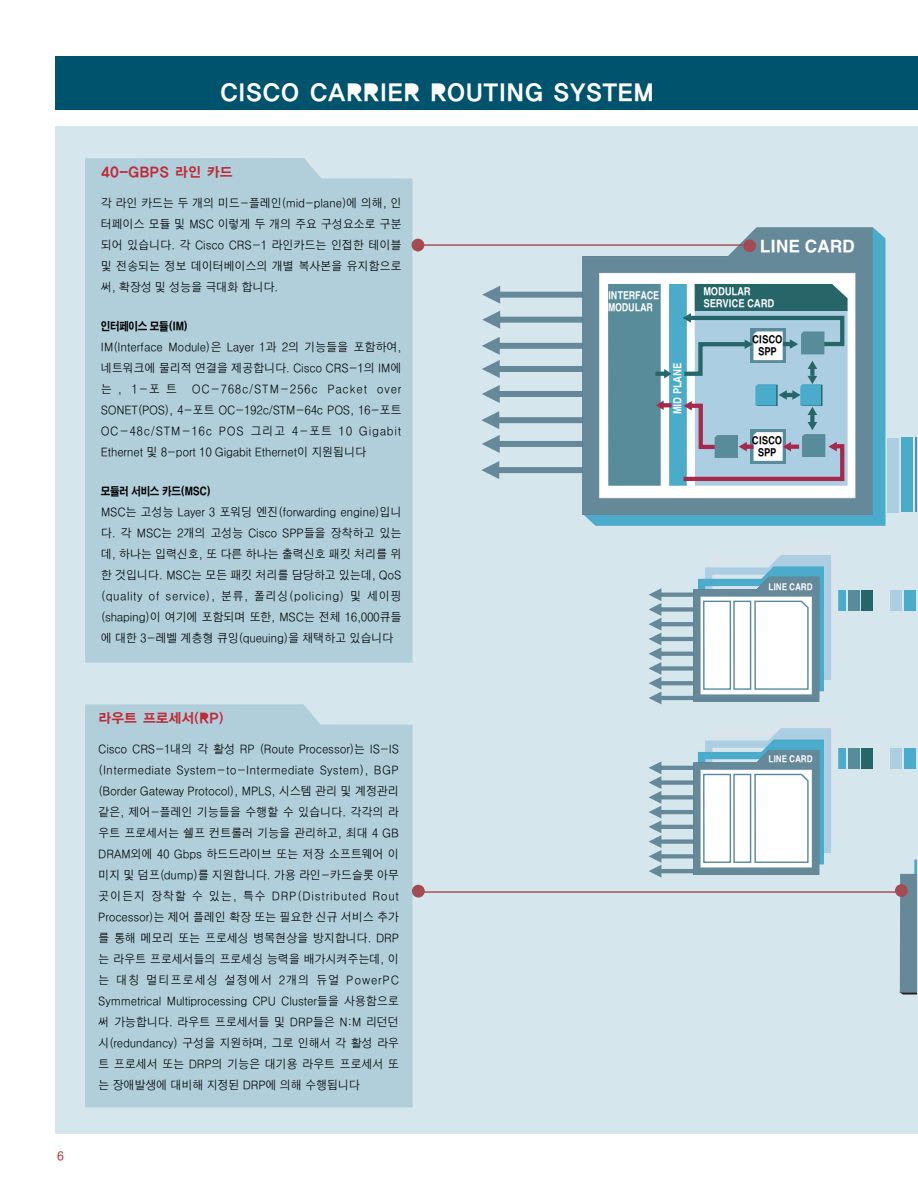
<style>
.page{position:relative;width:918px;height:1188px;background:#fff}
.page>*{position:absolute;margin:0;border:0;box-sizing:border-box;transform-origin:0 0}
.t1{font:22.5px "YGO15";letter-spacing:-.055em;color:#fff}
.t2{font:16.5px "HY Go Thic Extra";letter-spacing:-.03em;color:#fff}
.t3{font:13.5px "YGO15";letter-spacing:-.055em;color:#bf2b37}
.t4{font:500 12px/21px "HY Go Thic";letter-spacing:-.04em;color:#000;text-align:justify;scale:.95 1}
.t5{font:700 12px "HY Go Thic";color:#bf2b37}
.t6{font:11.25px "HY Go Thic Extra";letter-spacing:-.03em;color:#000;scale:.85 1}
.t7{font:10.5px/12px "HY Go Thic Extra";letter-spacing:-.03em;color:#fff;scale:.85 1}
.t8{font:10.5px/12px "HY Go Thic Extra";letter-spacing:-.03em;color:#fff;scale:.8 1}
.t9{font:10.5px/12px "HY Go Thic Extra";letter-spacing:-.03em;color:#000;text-align:center;scale:.85 1}
.t10{font:9px "HY Go Thic Extra";letter-spacing:-.03em;color:#fff;scale:.85 1}
</style>
<div class="page">
<div style="left:55px;top:126px;width:863px;height:1008px;background:#d5e6ed"></div>
<div style="left:55px;top:56px;width:863px;height:54px;background:#00536d"></div>
<div style="left:85px;top:158px;width:328px;height:505px;background:#b0cfdb"></div>
<div style="left:85px;top:704px;width:328px;height:403px;background:#b0cfdb"></div>
<div style="left:904px;top:590px;width:12px;height:21px;background:#4babca"></div>
<div style="left:890px;top:590px;width:12px;height:21px;background:#accee2"></div>
<div style="left:877px;top:590px;width:11px;height:21px;background:#dae4eb"></div>
<hr style="left:915px;top:438px;width:1px;height:74px;background:#588c9a">
<div style="left:901px;top:438px;width:12px;height:74px;background:#4babca"></div>
<div style="left:887px;top:438px;width:12px;height:74px;background:#accee2"></div>
<div style="left:874px;top:438px;width:12px;height:74px;background:#94c8da"></div>
<div style="left:861px;top:590px;width:12px;height:21px;background:#266568"></div>
<div style="left:848px;top:590px;width:11px;height:21px;background:#588c9a"></div>
<div style="left:834px;top:590px;width:12px;height:21px;background:#4babca"></div>
<div style="left:904px;top:748px;width:12px;height:21px;background:#4babca"></div>
<div style="left:890px;top:748px;width:12px;height:21px;background:#accee2"></div>
<div style="left:877px;top:748px;width:11px;height:21px;background:#dae4eb"></div>
<div style="left:861px;top:748px;width:12px;height:21px;background:#266568"></div>
<div style="left:848px;top:748px;width:11px;height:21px;background:#588c9a"></div>
<div style="left:834px;top:748px;width:12px;height:21px;background:#4babca"></div>
<svg style="left:649px;top:555px;width:189px;height:149px"></svg>
<svg style="left:649px;top:728px;width:189px;height:150px"></svg>
<svg style="left:900px;top:860px;width:16px;height:135px;background:#7091a1"></svg>
<svg style="left:584px;top:227px;width:301px;height:299px;background:#52acca"></svg>
<svg style="left:482px;top:286px;width:100px;height:18px"></svg>
<svg style="left:482px;top:311px;width:100px;height:18px"></svg>
<svg style="left:482px;top:337px;width:100px;height:41px"></svg>
<svg style="left:482px;top:385px;width:100px;height:18px"></svg>
<svg style="left:481px;top:411px;width:101px;height:18px"></svg>
<svg style="left:482px;top:435px;width:100px;height:18px"></svg>
<svg style="left:481px;top:461px;width:101px;height:18px"></svg>
<svg style="left:582px;top:228px;width:290px;height:287px;background:#a0b7c2"></svg>
<div style="left:669px;top:284px;width:18px;height:202px;background:#4babca"></div>
<div style="left:608px;top:284px;width:53px;height:202px;background:#588c9a"></div>
<hr style="left:656px;top:372px;width:11px;height:4px;background:#266568">
<svg style="left:664px;top:369px;width:7px;height:10px"></svg>
<svg style="left:664px;top:403px;width:8px;height:4px"></svg>
<svg style="left:656px;top:400px;width:8px;height:10px"></svg>
<svg style="left:683px;top:284px;width:165px;height:199px;background:#91b2c2"></svg>
<hr style="left:421px;top:244px;width:329px;height:2px;background:#a44b52">
<div style="left:743px;top:239px;width:13px;height:13px;background:#a44b52;border-radius:50%"></div>
<div style="left:412px;top:239px;width:12px;height:12px;background:#a44b52;border-radius:50%"></div>
<div style="left:412px;top:885px;width:13px;height:13px;background:#a44b52;border-radius:50%"></div>
<div style="left:895px;top:884px;width:13px;height:13px;background:#a44b52;border-radius:50%"></div>
<hr style="left:417px;top:891px;width:481px;height:2px;background:#a44b52">
<p class="t5" style="left:57px;top:1151px;width:9px">6</p>
<h1 class="t1" style="left:219px;top:82px;width:437px">CISCO CARRIER ROUTING SYSTEM</h1>
<p class="t3" style="left:101px;top:165px;width:134px">40-GBPS 라인 카드</p>
<p class="t4" style="left:101px;top:194px;width:318px">각 라인 카드는 두 개의 미드-플레인(mid-plane)에 의해, 인 터페이스 모듈 및 MSC 이렇게 두 개의 주요 구성요소로 구분 되어 있습니다. 각 Cisco CRS-1 라인카드는 인접한 테이블 및 전송되는 정보 데이터베이스의 개별 복사본을 유지함으로 써, 확장성 및 성능을 극대화 합니다.</p>
<p class="t6" style="left:101px;top:322px;width:104px">인터페이스 모듈(IM)</p>
<p class="t4" style="left:101px;top:338px;width:318px">IM(Interface Module)은 Layer 1과 2의 기능들을 포함하여, 네트워크에 물리적 연결을 제공합니다. Cisco CRS-1의 IM에 는 , 1-포 트 OC-768c/STM-256c Packet over SONET(POS), 4-포트 OC-192c/STM-64c POS, 16-포트 OC-48c/STM-16c POS 그리고 4-포트 10 Gigabit Ethernet 및 8-port 10 Gigabit Ethernet이 지원됩니다</p>
<p class="t6" style="left:101px;top:487px;width:132px">모듈러 서비스 카드(MSC)</p>
<p class="t4" style="left:101px;top:503px;width:318px">MSC는 고성능 Layer 3 포워딩 엔진(forwarding engine)입니 다. 각 MSC는 2개의 고성능 Cisco SPP들을 장착하고 있는 데, 하나는 입력신호, 또 다른 하나는 출력신호 패킷 처리를 위 한 것입니다. MSC는 모든 패킷 처리를 담당하고 있는데, QoS (quality of service), 분류, 폴리싱(policing) 및 세이핑 (shaping)이 여기에 포함되며 또한, MSC는 전체 16,000큐들 에 대한 3-레벨 계층형 큐잉(queuing)을 채택하고 있습니다</p>
<p class="t8" style="left:608px;top:291px;width:65px">INTERFACE<br>MODULAR</p>
<p class="t7" style="left:673px;top:414px;width:62px;rotate:-90deg">MID PLANE</p>
<h2 class="t2" style="left:760px;top:239px;width:97px">LINE CARD</h2>
<p class="t7" style="left:703px;top:286px;width:85px">MODULAR<br>SERVICE CARD</p>
<p class="t9" style="left:752px;top:334px;width:37px">CISCO<br>SPP</p>
<p class="t9" style="left:752px;top:435px;width:37px">CISCO<br>SPP</p>
<p class="t10" style="left:768px;top:583px;width:54px">LINE CARD</p>
<p class="t3" style="left:98px;top:711px;width:127px">라우트 프로세서(RP)</p>
<p class="t4" style="left:98px;top:740px;width:318px">Cisco CRS-1내의 각 활성 RP (Route Processor)는 IS-IS (Intermediate System-to-Intermediate System), BGP (Border Gateway Protocol), MPLS, 시스템 관리 및 계정관리 같은, 제어-플레인 기능들을 수행할 수 있습니다. 각각의 라 우트 프로세서는 쉘프 컨트롤러 기능을 관리하고, 최대 4 GB DRAM외에 40 Gbps 하드드라이브 또는 저장 소프트웨어 이 미지 및 덤프(dump)를 지원합니다. 가용 라인-카드슬롯 아무 곳이든지 장착할 수 있는, 특수 DRP(Distributed Rout Processor)는 제어 플레인 확장 또는 필요한 신규 서비스 추가 를 통해 메모리 또는 프로세싱 병목현상을 방지합니다. DRP 는 라우트 프로세서들의 프로세싱 능력을 배가시켜주는데, 이 는 대칭 멀티프로세싱 설정에서 2개의 듀얼 PowerPC Symmetrical Multiprocessing CPU Cluster들을 사용함으로 써 가능합니다. 라우트 프로세서들 및 DRP들은 N:M 리던던 시(redundancy) 구성을 지원하며, 그로 인해서 각 활성 라우 트 프로세서 또는 DRP의 기능은 대기용 라우트 프로세서 또 는 장애발생에 대비해 지정된 DRP에 의해 수행됩니다</p>
<p class="t10" style="left:768px;top:755px;width:54px">LINE CARD</p>
</div>
